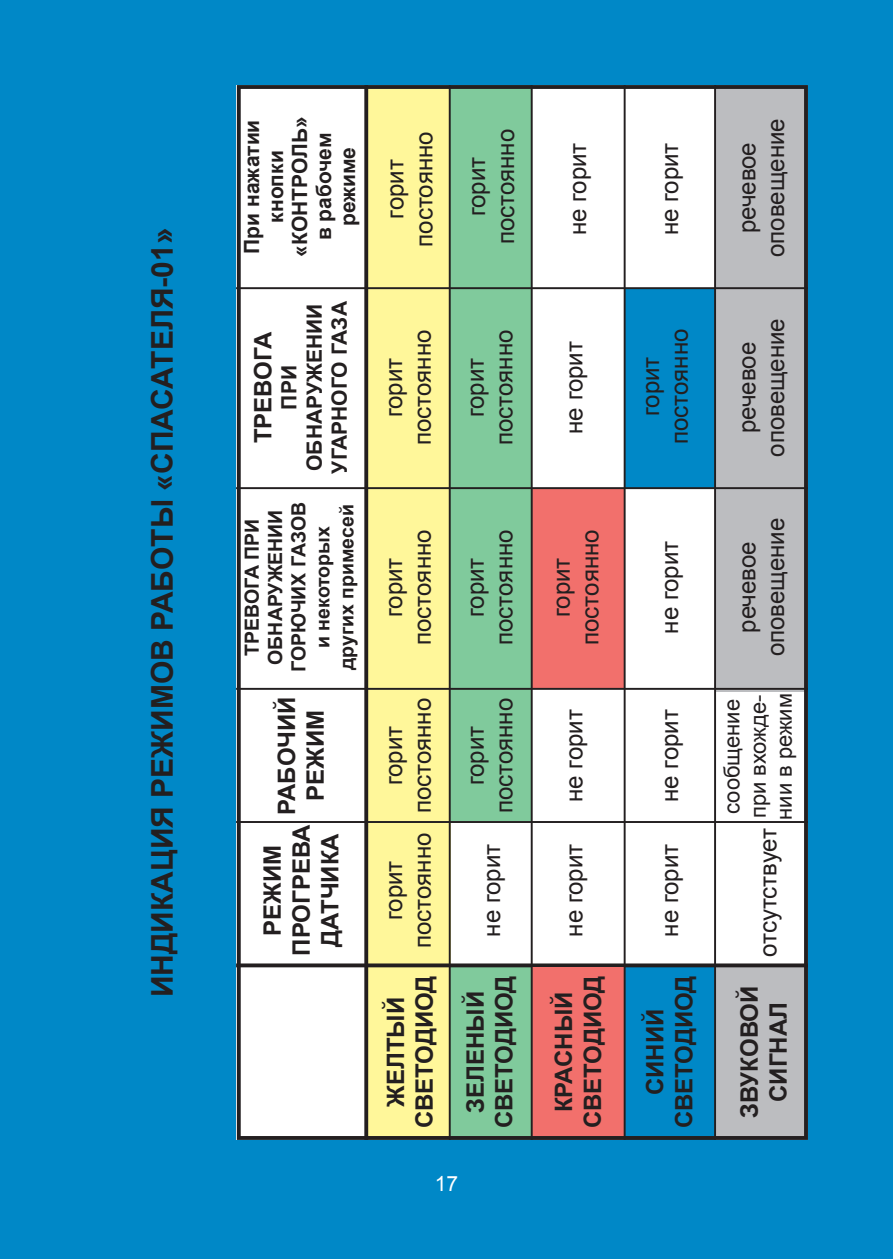
<style>
.page{position:relative;width:893px;height:1259px;background:#0088c7}
.page>*{position:absolute;margin:0;border:0;box-sizing:border-box;transform-origin:0 0}
.t1{font:700 30px "Arial";color:#231f20}
.t2{font:24px/28.8px "Arial";color:#231f20;text-align:center}
.t3{font:700 24px/28.8px "Arial";color:#231f20;text-align:center}
.t4{font:21.9px/26.4px "Arial";color:#231f20}
.t5{font:700 21px/24px "Arial";color:#231f20;text-align:center}
.t6{font:21px "Arial";color:#fff}
.t7{font:700 19.5px/23.7px "Arial";color:#231f20;text-align:center}
</style>
<div class="page">
<div style="left:236px;top:85px;width:571px;height:1055px;background:#fff"></div>
<div style="left:716px;top:85px;width:92px;height:606px;background:#bcbdc0"></div>
<div style="left:368px;top:85px;width:82px;height:1055px;background:#fff79a"></div>
<div style="left:450px;top:85px;width:82px;height:736px;background:#80ca9c"></div>
<svg style="left:364px;top:90px;width:4px;height:1045px;background:#353132"></svg>
<hr style="left:236px;top:821px;width:572px;height:2px;background:#231f20">
<div style="left:450px;top:967px;width:82px;height:173px;background:#80ca9c"></div>
<div style="left:626px;top:967px;width:92px;height:173px;background:#0088c7"></div>
<div style="left:715px;top:967px;width:92px;height:173px;background:#bcbdc0"></div>
<svg style="left:236px;top:963px;width:567px;height:4px;background:#3d3938"></svg>
<div style="left:532px;top:489px;width:92px;height:200px;background:#f2706c"></div>
<hr style="left:236px;top:688px;width:572px;height:2px;background:#231f20">
<div style="left:533px;top:967px;width:92px;height:173px;background:#f2706c"></div>
<hr style="left:531px;top:85px;width:2px;height:1055px;background:#231f20">
<hr style="left:449px;top:85px;width:2px;height:1055px;background:#231f20">
<div style="left:237px;top:85px;width:571px;height:1055px;border:4px solid #231f20"></div>
<div style="left:626px;top:288px;width:89px;height:201px;background:#0088c7"></div>
<hr style="left:714px;top:85px;width:2px;height:1055px;background:#231f20">
<hr style="left:236px;top:287px;width:572px;height:2px;background:#231f20">
<hr style="left:236px;top:487px;width:572px;height:2px;background:#231f20">
<hr style="left:624px;top:85px;width:2px;height:1055px;background:#231f20">
<p class="t1" style="left:142px;top:997px;width:771px;rotate:-90deg">ИНДИКАЦИЯ РЕЖИМОВ РАБОТЫ «CПАСАТЕЛЯ-01»</p>
<p class="t5" style="left:240px;top:256px;width:141px;rotate:-90deg">При нажатии кнопки «КОНТРОЛЬ» в рабочем режиме</p>
<p class="t3" style="left:249px;top:443px;width:113px;rotate:-90deg">ТРЕВОГА</p>
<p class="t5" style="left:277px;top:473px;width:174px;line-height:25.2px;rotate:-90deg">ПРИ<br>ОБНАРУЖЕНИИ<br>УГАРНОГО ГАЗА</p>
<p class="t7" style="left:241px;top:672px;width:172px;rotate:-90deg">ТРЕВОГА ПРИ<br>ОБНАРУЖЕНИИ<br>ГОРЮЧИХ ГАЗОВ и некоторых других примесей</p>
<p class="t3" style="left:273px;top:815px;width:120px;rotate:-90deg">РАБОЧИЙ<br>РЕЖИМ</p>
<p class="t3" style="left:259px;top:955px;width:132px;rotate:-90deg">РЕЖИМ<br>ПРОГРЕВА<br>ДАТЧИКА</p>
<p class="t2" style="left:381px;top:247px;width:117px;rotate:-90deg">горит постоянно</p>
<p class="t2" style="left:463px;top:244px;width:117px;rotate:-90deg">горит постоянно</p>
<p class="t2" style="left:564px;top:235px;width:94px;rotate:-90deg">не горит</p>
<p class="t2" style="left:655px;top:235px;width:94px;rotate:-90deg">не горит</p>
<p class="t2" style="left:733px;top:257px;width:140px;rotate:-90deg">речевое оповещение</p>
<p class="t2" style="left:380px;top:445px;width:117px;rotate:-90deg">горит постоянно</p>
<p class="t2" style="left:461px;top:445px;width:117px;rotate:-90deg">горит постоянно</p>
<p class="t2" style="left:733px;top:457px;width:140px;rotate:-90deg">речевое оповещение</p>
<p class="t2" style="left:637px;top:444px;width:117px;rotate:-90deg">горит постоянно</p>
<p class="t2" style="left:560px;top:434px;width:94px;rotate:-90deg">не горит</p>
<p class="t2" style="left:380px;top:645px;width:117px;rotate:-90deg">горит постоянно</p>
<p class="t2" style="left:461px;top:645px;width:117px;rotate:-90deg">горит постоянно</p>
<p class="t2" style="left:547px;top:645px;width:117px;rotate:-90deg">горит постоянно</p>
<p class="t2" style="left:380px;top:813px;width:117px;rotate:-90deg">горит постоянно</p>
<p class="t2" style="left:380px;top:948px;width:117px;rotate:-90deg">горит постоянно</p>
<p class="t2" style="left:461px;top:813px;width:117px;rotate:-90deg">горит постоянно</p>
<p class="t2" style="left:478px;top:936px;width:94px;rotate:-90deg">не горит</p>
<p class="t2" style="left:560px;top:936px;width:94px;rotate:-90deg">не горит</p>
<p class="t2" style="left:560px;top:802px;width:94px;rotate:-90deg">не горит</p>
<p class="t2" style="left:655px;top:633px;width:94px;rotate:-90deg">не горит</p>
<p class="t2" style="left:655px;top:802px;width:94px;rotate:-90deg">не горит</p>
<p class="t2" style="left:655px;top:936px;width:94px;rotate:-90deg">не горит</p>
<p class="t2" style="left:733px;top:656px;width:140px;rotate:-90deg">речевое оповещение</p>
<p class="t4" style="left:719px;top:819px;width:128px;rotate:-90deg">сообщение при вхожде&shy;нии в режим</p>
<p class="t2" style="left:754px;top:957px;width:130px;rotate:-90deg">отсутствует</p>
<p class="t3" style="left:382px;top:1128px;width:154px;rotate:-90deg">ЖЕЛТЫЙ<br>СВЕТОДИОД</p>
<p class="t3" style="left:462px;top:1128px;width:154px;rotate:-90deg">ЗЕЛЕНЫЙ<br>СВЕТОДИОД</p>
<p class="t3" style="left:642px;top:1128px;width:154px;rotate:-90deg">СИНИЙ<br>СВЕТОДИОД</p>
<p class="t3" style="left:736px;top:1118px;width:134px;rotate:-90deg">ЗВУКОВОЙ<br>СИГНАЛ</p>
<p class="t3" style="left:550px;top:1128px;width:154px;rotate:-90deg">КРАСНЫЙ<br>СВЕТОДИОД</p>
<p class="t6" style="left:435px;top:1169px;width:25px">17</p>
</div>
